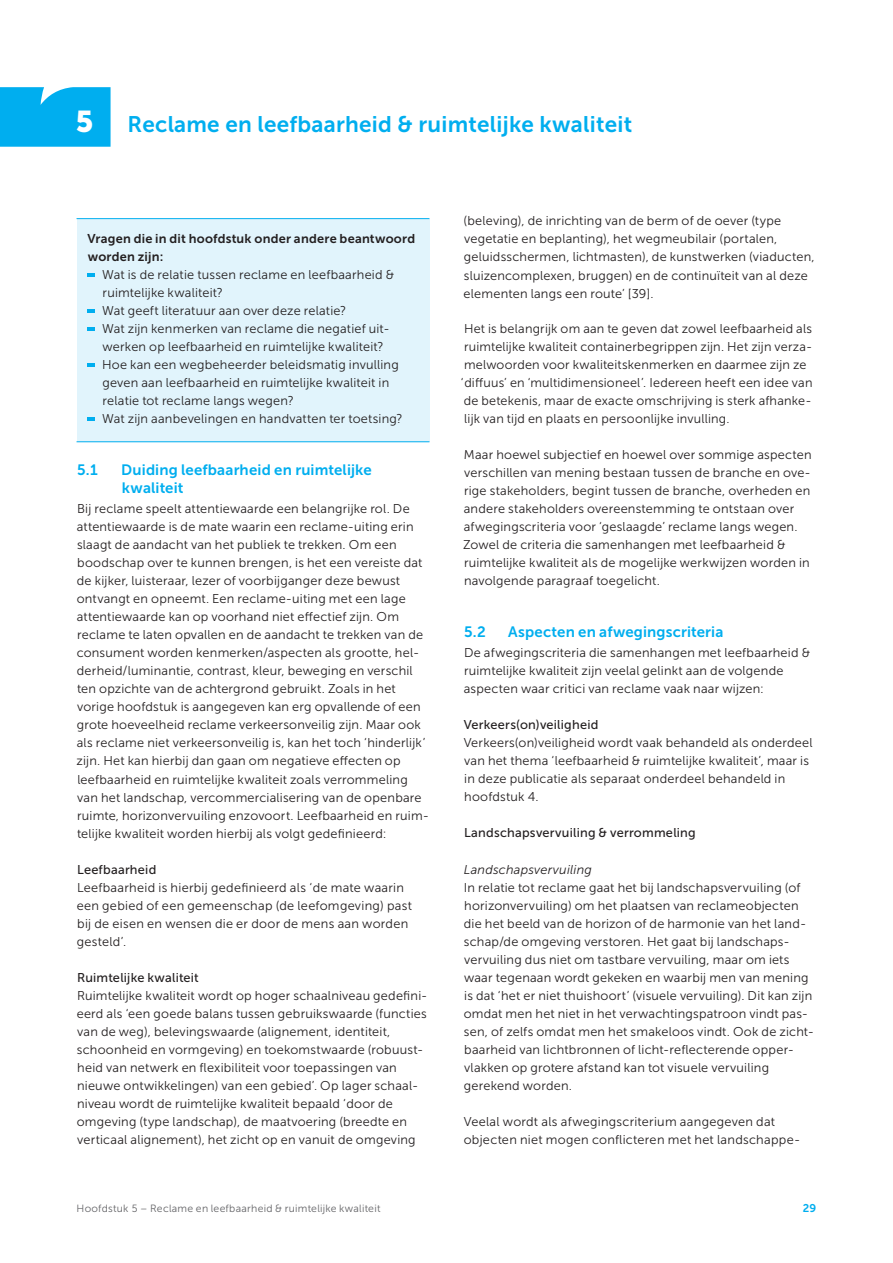
<style>
.page{position:relative;width:893px;height:1263px;background:#fff}
.page>*{position:absolute;margin:0;border:0;box-sizing:border-box;transform-origin:0 0}
.t1{font:22.5px "Museo Sans 700";letter-spacing:.01em;color:#00aeef}
.t2{font:15px/18px "Museo Sans 700";letter-spacing:.01em;color:#00aeef}
.t3{font:12.75px/18px "Museo Sans 300";letter-spacing:.015em;color:#231f20}
.t4{font:12.75px "Museo Sans 500";letter-spacing:.02em;color:#231f20}
.t5{font:12.75px/18px "Museo Sans 700";letter-spacing:.02em;color:#231f20}
.t6{font:italic 12.75px "Museo Sans 300";letter-spacing:.015em;color:#231f20}
.t7{font:11.25px "Museo Sans 700";color:#00aeef}
.t8{font:10.5px "Museo Sans 300";letter-spacing:.025em;color:#636366}
.s1{font-family:"Museo Sans 900";font-size:30px;color:#fff}
</style>
<div class="page">
<div style="left:0;top:87px;width:111px;height:60px;background:#00aeef"></div>
<div style="left:77px;top:219px;width:352px;height:222px;background:#e1f4fc"></div>
<svg style="left:87px;top:273px;width:7px;height:4px"></svg>
<svg style="left:87px;top:309px;width:7px;height:4px"></svg>
<svg style="left:87px;top:327px;width:7px;height:4px"></svg>
<svg style="left:87px;top:363px;width:7px;height:4px"></svg>
<svg style="left:87px;top:417px;width:7px;height:4px"></svg>
<hr style="left:77px;top:218px;width:352px;height:1px;background:#00aeef">
<hr style="left:77px;top:441px;width:352px;height:1px;background:#00aeef">
<h1 class="t1" style="left:76px;top:112px;width:558px"><span class="s1">5</span> Reclame en leefbaarheid &amp; ruimtelijke kwaliteit</h1>
<p class="t5" style="left:88px;top:230px;width:329px">Vragen die in dit hoofdstuk onder andere beantwoord worden zijn:</p>
<p class="t3" style="left:102px;top:266px;width:302px">Wat is de relatie tussen reclame en leefbaarheid &amp; ruimtelijke kwaliteit?<br>Wat geeft literatuur aan over deze relatie?<br>Wat zijn kenmerken van reclame die negatief uit&shy;werken op leefbaarheid en ruimtelijke kwaliteit?<br>Hoe kan een wegbeheerder beleidsmatig invulling geven aan leefbaarheid en ruimtelijke kwaliteit in relatie tot reclame langs wegen?<br>Wat zijn aanbevelingen en handvatten ter toetsing?</p>
<p class="t2" style="left:77px;top:461px;width:22px">5.1</p>
<p class="t2" style="left:121px;top:461px;width:252px">Duiding leefbaarheid en ruimtelijke kwaliteit</p>
<p class="t3" style="left:77px;top:500px;width:354px">Bij reclame speelt attentiewaarde een belangrijke rol. De attentiewaarde is de mate waarin een reclame-uiting erin slaagt de aandacht van het publiek te trekken. Om een boodschap over te kunnen brengen, is het een vereiste dat de kijker, luisteraar, lezer of voorbijganger deze bewust ontvangt en opneemt. Een reclame-uiting met een lage attentiewaarde kan op voorhand niet effectief zijn. Om reclame te laten opvallen en de aandacht te trekken van de consument worden kenmerken/aspecten als grootte, hel&shy;derheid/luminantie, contrast, kleur, beweging en verschil ten opzichte van de achtergrond gebruikt. Zoals in het vorige hoofdstuk is aangegeven kan erg opvallende of een grote hoeveelheid reclame verkeersonveilig zijn. Maar ook als reclame niet verkeersonveilig is, kan het toch ‘hinderlijk’ zijn. Het kan hierbij dan gaan om negatieve effecten op leefbaarheid en ruimtelijke kwaliteit zoals verrommeling van het landschap, vercommercialisering van de openbare ruimte, horizonvervuiling enzovoort. Leefbaarheid en ruim&shy;telijke kwaliteit worden hierbij als volgt gedefinieerd:</p>
<p class="t4" style="left:77px;top:862px;width:81px">Leefbaarheid</p>
<p class="t3" style="left:77px;top:878px;width:337px">Leefbaarheid is hierbij gedefinieerd als ‘de mate waarin een gebied of een gemeenschap (de leefomgeving) past bij de eisen en wensen die er door de mens aan worden gesteld’.</p>
<p class="t4" style="left:77px;top:970px;width:123px">Ruimtelijke kwaliteit</p>
<p class="t3" style="left:77px;top:986px;width:352px">Ruimtelijke kwaliteit wordt op hoger schaalniveau gedefini&shy;eerd als ‘een goede balans tussen gebruikswaarde (functies van de weg), belevingswaarde (alignement, identiteit, schoonheid en vormgeving) en toekomstwaarde (robuust&shy;heid van netwerk en flexibiliteit voor toepassingen van nieuwe ontwikkelingen) van een gebied’. Op lager schaal&shy;niveau wordt de ruimtelijke kwaliteit bepaald ‘door de omgeving (type landschap), de maatvoering (breedte en verticaal alignement), het zicht op en vanuit de omgeving</p>
<p class="t3" style="left:464px;top:212px;width:352px">(beleving), de inrichting van de berm of de oever (type vegetatie en beplanting), het wegmeubilair (portalen, geluidsschermen, lichtmasten), de kunstwerken (viaducten, sluizencomplexen, bruggen) en de continuïteit van al deze elementen langs een route’ [39].</p>
<p class="t3" style="left:461px;top:320px;width:353px">Het is belangrijk om aan te geven dat zowel leefbaarheid als ruimtelijke kwaliteit containerbegrippen zijn. Het zijn verza&shy;melwoorden voor kwaliteitskenmerken en daarmee zijn ze ‘diffuus’ en ‘multidimensioneel’. Iedereen heeft een idee van de betekenis, maar de exacte omschrijving is sterk afhanke&shy;lijk van tijd en plaats en persoonlijke invulling.</p>
<p class="t3" style="left:463px;top:446px;width:350px">Maar hoewel subjectief en hoewel over sommige aspecten verschillen van mening bestaan tussen de branche en ove&shy;rige stakeholders, begint tussen de branche, overheden en andere stakeholders overeenstemming te ontstaan over afwegingscriteria voor ‘geslaagde’ reclame langs wegen.<br>Zowel de criteria die samenhangen met leefbaarheid &amp; ruimtelijke kwaliteit als de mogelijke werkwijzen worden in navolgende paragraaf toegelicht.</p>
<p class="t2" style="left:464px;top:623px;width:23px">5.2</p>
<p class="t2" style="left:508px;top:623px;width:217px">Aspecten en afwegingscriteria</p>
<p class="t3" style="left:464px;top:644px;width:348px">De afwegingscriteria die samenhangen met leefbaarheid &amp; ruimtelijke kwaliteit zijn veelal gelinkt aan de volgende aspecten waar critici van reclame vaak naar wijzen:</p>
<p class="t4" style="left:464px;top:718px;width:136px">Verkeers(on)veiligheid</p>
<p class="t3" style="left:464px;top:734px;width:350px">Verkeers(on)veiligheid wordt vaak behandeld als onderdeel van het thema ‘leefbaarheid &amp; ruimtelijke kwaliteit’, maar is in deze publicatie als separaat onderdeel behandeld in hoofdstuk 4.</p>
<p class="t4" style="left:464px;top:826px;width:233px">Landschapsvervuiling &amp; verrommeling</p>
<p class="t6" style="left:464px;top:862px;width:129px">Landschapsvervuiling</p>
<p class="t3" style="left:464px;top:878px;width:352px">In relatie tot reclame gaat het bij landschapsvervuiling (of horizonvervuiling) om het plaatsen van reclameobjecten die het beeld van de horizon of de harmonie van het land&shy;schap/de omgeving verstoren. Het gaat bij landschaps&shy;vervuiling dus niet om tastbare vervuiling, maar om iets waar tegenaan wordt gekeken en waarbij men van mening is dat ‘het er niet thuishoort’ (visuele vervuiling). Dit kan zijn omdat men het niet in het verwachtingspatroon vindt pas&shy;sen, of zelfs omdat men het smakeloos vindt. Ook de zicht&shy;baarheid van lichtbronnen of licht-reflecterende opper&shy;vlakken op grotere afstand kan tot visuele vervuiling gerekend worden.</p>
<p class="t3" style="left:464px;top:1112px;width:338px">Veelal wordt als afwegingscriterium aangegeven dat objecten niet mogen conflicteren met het landschappe-</p>
<p class="t8" style="left:77px;top:1203px;width:305px">Hoofdstuk 5 – Reclame en leefbaarheid &amp; ruimtelijke kwaliteit</p>
<p class="t7" style="left:803px;top:1202px;width:15px">29</p>
</div>
